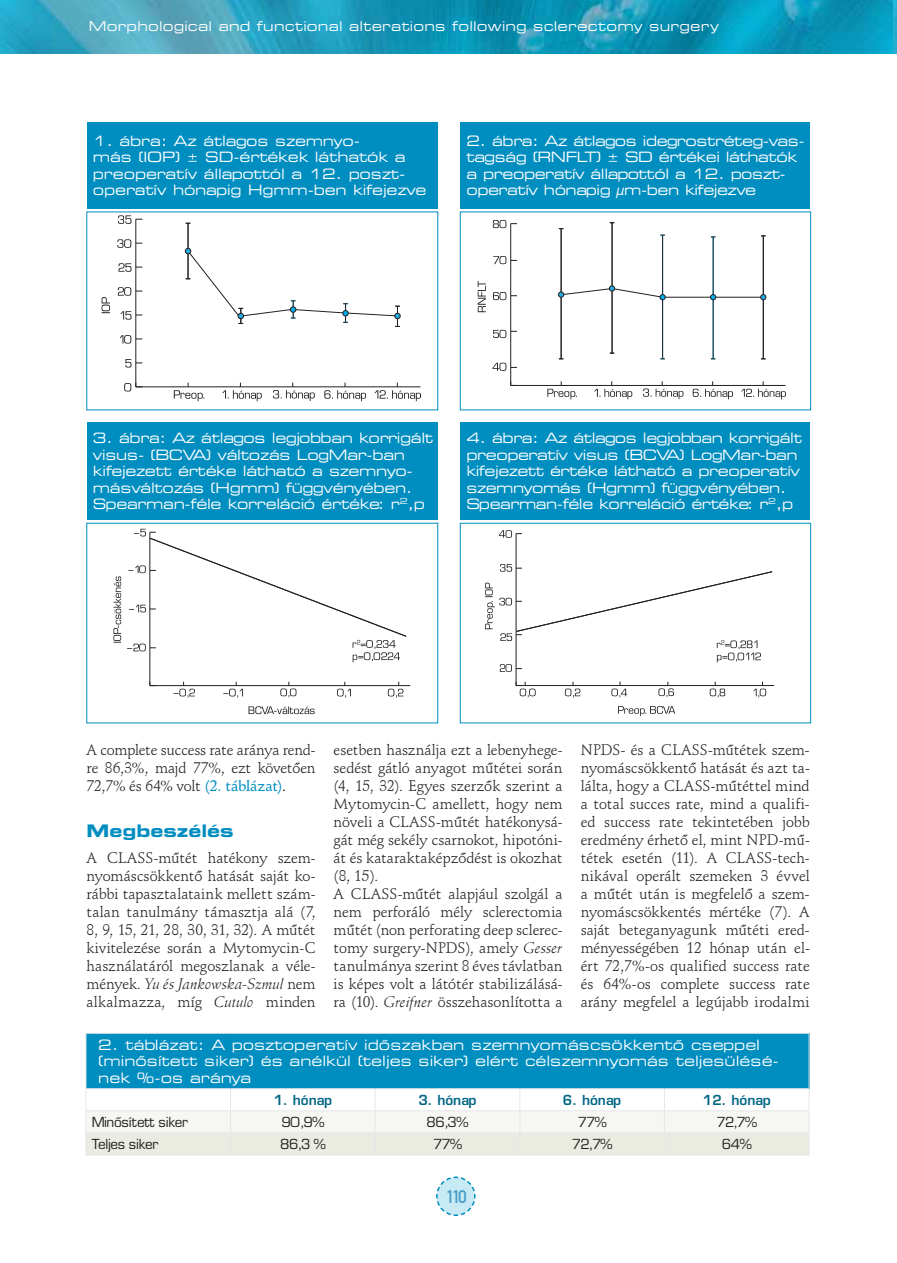
<style>
.page{position:relative;width:897px;height:1263px;background:#fff}
.page>*{position:absolute;margin:0;border:0;box-sizing:border-box;transform-origin:0 0}
.t1{font:18px "DIN Mittelschrift Alt PFL";color:#4b9fca}
.t2{font:700 17.25px "Square 721 Ex PFL";color:#008ec0}
.t3{font:15px/18px "Schneidler PFL";letter-spacing:-.005em;color:#231f20;text-align:justify}
.t4{font:14.25px/16.5px "Square 721 Ex PFL";letter-spacing:-.02em;color:#fff}
.t5{font:14.25px/16.5px "Square 721 Ex PFL";color:#fff}
.t6{font:13.5px "Square 721 Ex PFL";letter-spacing:.015em;color:#fff}
.t7{font:13.5px "Square 721 PFL";letter-spacing:.005em;color:#231f20}
.t8{font:13.5px "Square 721 Dm PFL";color:#006684}
.s1{font-family:"Schneidler Md PFL";color:#008ec0}
.s2{font-family:"Schneidler Md PFL"}
.s3{font-style:italic}
</style>
<div class="page">
<svg style="left:436px;top:1176px;width:40px;height:40px"></svg>
<img style="left:0;top:0;width:1px;height:54px">
<img style="left:1px;top:0;width:893px;height:54px">
<img style="left:894px;top:0;width:3px;height:54px">
<div style="left:86px;top:1033px;width:723px;height:56px;background:#008ec0"></div>
<hr style="left:86px;top:1033px;width:144px;height:1px;background:#e6e7e8">
<hr style="left:86px;top:1033px;width:1px;height:55px;background:#e6e7e8">
<hr style="left:230px;top:1033px;width:579px;height:1px;background:#e6e7e8">
<hr style="left:808px;top:1033px;width:1px;height:55px;background:#e6e7e8">
<hr style="left:86px;top:1088px;width:144px;height:1px;background:#e6e7e8">
<hr style="left:230px;top:1088px;width:145px;height:1px;background:#e6e7e8">
<hr style="left:375px;top:1088px;width:145px;height:1px;background:#e6e7e8">
<hr style="left:520px;top:1088px;width:144px;height:1px;background:#e6e7e8">
<hr style="left:664px;top:1088px;width:145px;height:1px;background:#e6e7e8">
<svg style="left:86px;top:1089px;width:723px;height:66px"></svg>
<hr style="left:86px;top:1155px;width:723px;height:1px;background:#e6e7e8">
<hr style="left:510px;top:385px;width:275px;height:1px;background:#231f20">
<svg style="left:547px;top:381px;width:30px;height:18px"></svg>
<svg style="left:594px;top:381px;width:38px;height:18px"></svg>
<svg style="left:643px;top:381px;width:40px;height:18px"></svg>
<svg style="left:692px;top:381px;width:41px;height:18px"></svg>
<svg style="left:741px;top:381px;width:45px;height:18px"></svg>
<hr style="left:510px;top:224px;width:1px;height:161px;background:#231f20">
<svg style="left:510px;top:381px;width:7px;height:5px"></svg>
<svg style="left:492px;top:363px;width:25px;height:8px"></svg>
<svg style="left:493px;top:330px;width:24px;height:8px"></svg>
<svg style="left:493px;top:292px;width:24px;height:8px"></svg>
<svg style="left:493px;top:256px;width:24px;height:8px"></svg>
<svg style="left:493px;top:220px;width:24px;height:8px"></svg>
<hr style="left:561px;top:229px;width:1px;height:130px;background:#231f20">
<hr style="left:612px;top:223px;width:1px;height:130px;background:#231f20">
<hr style="left:662px;top:235px;width:1px;height:124px;background:#231f20">
<hr style="left:713px;top:237px;width:1px;height:122px;background:#231f20">
<hr style="left:763px;top:236px;width:1px;height:123px;background:#231f20">
<svg style="left:478px;top:281px;width:8px;height:31px"></svg>
<svg style="left:558px;top:286px;width:208px;height:14px"></svg>
<hr style="left:516px;top:685px;width:258px;height:1px;background:#231f20">
<svg style="left:611px;top:681px;width:16px;height:16px"></svg>
<svg style="left:658px;top:682px;width:16px;height:15px"></svg>
<svg style="left:709px;top:682px;width:16px;height:15px"></svg>
<svg style="left:753px;top:682px;width:13px;height:15px"></svg>
<svg style="left:565px;top:682px;width:15px;height:15px"></svg>
<hr style="left:516px;top:534px;width:1px;height:151px;background:#231f20">
<svg style="left:516px;top:682px;width:19px;height:15px"></svg>
<svg style="left:499px;top:530px;width:23px;height:8px"></svg>
<svg style="left:618px;top:706px;width:57px;height:10px"></svg>
<svg style="left:485px;top:564px;width:287px;height:108px"></svg>
<hr style="left:136px;top:387px;width:284px;height:1px;background:#231f20">
<svg style="left:174px;top:383px;width:30px;height:18px"></svg>
<svg style="left:222px;top:383px;width:40px;height:18px"></svg>
<svg style="left:273px;top:383px;width:42px;height:18px"></svg>
<svg style="left:324px;top:383px;width:42px;height:18px"></svg>
<svg style="left:375px;top:383px;width:46px;height:18px"></svg>
<hr style="left:135px;top:219px;width:1px;height:168px;background:#231f20">
<svg style="left:124px;top:383px;width:18px;height:8px"></svg>
<svg style="left:125px;top:359px;width:17px;height:9px"></svg>
<svg style="left:120px;top:335px;width:22px;height:9px"></svg>
<svg style="left:120px;top:311px;width:22px;height:9px"></svg>
<svg style="left:118px;top:287px;width:24px;height:9px"></svg>
<svg style="left:118px;top:263px;width:24px;height:9px"></svg>
<svg style="left:117px;top:239px;width:25px;height:9px"></svg>
<svg style="left:118px;top:215px;width:24px;height:9px"></svg>
<hr style="left:188px;top:223px;width:1px;height:56px;background:#231f20">
<svg style="left:102px;top:297px;width:8px;height:16px"></svg>
<svg style="left:185px;top:248px;width:215px;height:79px"></svg>
<hr style="left:150px;top:685px;width:260px;height:1px;background:#231f20">
<svg style="left:280px;top:682px;width:16px;height:15px"></svg>
<svg style="left:337px;top:682px;width:14px;height:15px"></svg>
<svg style="left:388px;top:682px;width:15px;height:15px"></svg>
<svg style="left:173px;top:682px;width:22px;height:15px"></svg>
<svg style="left:223px;top:682px;width:20px;height:15px"></svg>
<hr style="left:150px;top:532px;width:1px;height:154px;background:#231f20">
<svg style="left:113px;top:576px;width:8px;height:67px"></svg>
<svg style="left:248px;top:706px;width:67px;height:8px"></svg>
<svg style="left:127px;top:529px;width:280px;height:133px"></svg>
<div style="left:460px;top:122px;width:349px;height:87px;background:#008ec0"></div>
<div style="left:460px;top:422px;width:349px;height:98px;background:#008ec0"></div>
<div style="left:87px;top:122px;width:350px;height:87px;background:#008ec0"></div>
<div style="left:87px;top:422px;width:350px;height:98px;background:#008ec0"></div>
<p class="t6" style="left:89px;top:21px;width:631px">Morphological and functional alterations following sclerectomy surgery</p>
<p class="t4" style="left:93px;top:133px;width:335px">1. ábra: Az átlagos szemnyo-<br>más (IOP) ± SD-értékek láthatók a preoperatív állapottól a 12. poszt&shy;operatív hónapig Hgmm-ben kifejezve</p>
<p class="t4" style="left:466px;top:133px;width:340px">2. ábra: Az átlagos idegrostréteg-vas&shy;tagság (RNFLT) ± SD értékei láthatók a preoperatív állapottól a 12. poszt&shy;operatív hónapig μm-ben kifejezve</p>
<p class="t4" style="left:93px;top:431px;width:342px">3. ábra: Az átlagos legjobban korrigált visus- (BCVA) változás LogMar-ban kifejezett értéke látható a szemnyo&shy;másváltozás (Hgmm) függvényében.<br>Spearman-féle korreláció értéke: r<sup>2</sup>,p</p>
<p class="t4" style="left:466px;top:431px;width:337px">4. ábra: Az átlagos legjobban korrigált preoperatív visus (BCVA) LogMar-ban kifejezett értéke látható a preoperatív szemnyomás (Hgmm) függvényében.<br>Spearman-féle korreláció értéke: r<sup>2</sup>,p</p>
<p class="t3" style="left:87px;top:742px;width:230px">A complete success rate aránya rend&shy;re 86,3%, majd 77%, ezt követően 72,7% és 64% volt <span class="s1">(2. táblázat)</span><span class="s2">.</span></p>
<p class="t2" style="left:87px;top:824px;width:149px">Megbeszélés</p>
<p class="t3" style="left:87px;top:850px;width:231px">A CLASS-műtét hatékony szem&shy;nyomáscsökkentő hatását saját ko&shy;rábbi tapasztalataink mellett szám&shy;talan tanulmány támasztja alá (7, 8, 9, 15, 21, 28, 30, 31, 32). A műtét kivitelezése során a Mytomycin-C használatáról megoszlanak a véle&shy;mények. <span class="s3">Yu és Jankowska-Szmul</span> nem alkalmazza, míg <span class="s3">Cutulo</span> minden</p>
<p class="t3" style="left:334px;top:742px;width:230px;text-align:left">esetben használja ezt a lebenyhege&shy;sedést gátló anyagot műtétei során (4, 15, 32). Egyes szerzők szerint a Mytomycin-C amellett, hogy nem növeli a CLASS-műtét hatékonysá&shy;gát még sekély csarnokot, hipotóni&shy;át és kataraktaképződést is okozhat (8, 15).<br>A CLASS-műtét alapjául szolgál a nem perforáló mély sclerectomia műtét (non perforating deep sclerec&shy;tomy surgery-NPDS), amely <span class="s3">Gesser </span>tanulmánya szerint 8 éves távlatban is képes volt a látótér stabilizálásá&shy;ra (10). <span class="s3">Greifner</span> összehasonlította a</p>
<p class="t3" style="left:580px;top:742px;width:230px">NPDS- és a CLASS-műtétek szem&shy;nyomáscsökkentő hatását és azt ta&shy;lálta, hogy a CLASS-műtéttel mind a total succes rate, mind a qualifi&shy;ed success rate tekintetében jobb eredmény érhető el, mint NPD-mű&shy;tétek esetén (11). A CLASS-tech&shy;nikával operált szemeken 3 évvel a műtét után is megfelelő a szem&shy;nyomáscsökkentés mértéke (7). A saját beteganyagunk műtéti ered&shy;ményességében 12 hónap után el&shy;ért 72,7%-os qualified success rate és 64%-os complete success rate arány megfelel a legújabb irodalmi</p>
<p class="t5" style="left:98px;top:1037px;width:682px">2. táblázat: A posztoperatív időszakban szemnyomáscsökkentő cseppel (minősített siker) és anélkül (teljes siker) elért célszemnyomás teljesülésé&shy;nek %-os aránya</p>
<p class="t8" style="left:274px;top:1095px;width:60px">1. hónap</p>
<p class="t8" style="left:418px;top:1095px;width:60px">3. hónap</p>
<p class="t8" style="left:563px;top:1095px;width:60px">6. hónap</p>
<p class="t8" style="left:703px;top:1095px;width:69px">12. hónap</p>
<p class="t7" style="left:92px;top:1117px;width:97px">Minősített siker</p>
<p class="t7" style="left:281px;top:1117px;width:44px">90,9%</p>
<p class="t7" style="left:426px;top:1117px;width:43px">86,3%</p>
<p class="t7" style="left:577px;top:1117px;width:30px">77%</p>
<p class="t7" style="left:716px;top:1117px;width:42px">72,7%</p>
<p class="t7" style="left:92px;top:1139px;width:68px">Teljes siker</p>
<p class="t7" style="left:280px;top:1139px;width:47px">86,3 %</p>
<p class="t7" style="left:433px;top:1139px;width:30px">77%</p>
<p class="t7" style="left:572px;top:1139px;width:42px">72,7%</p>
<p class="t7" style="left:722px;top:1139px;width:31px">64%</p>
<p class="t1" style="left:446px;top:1186px;width:22px">110</p>
</div>
